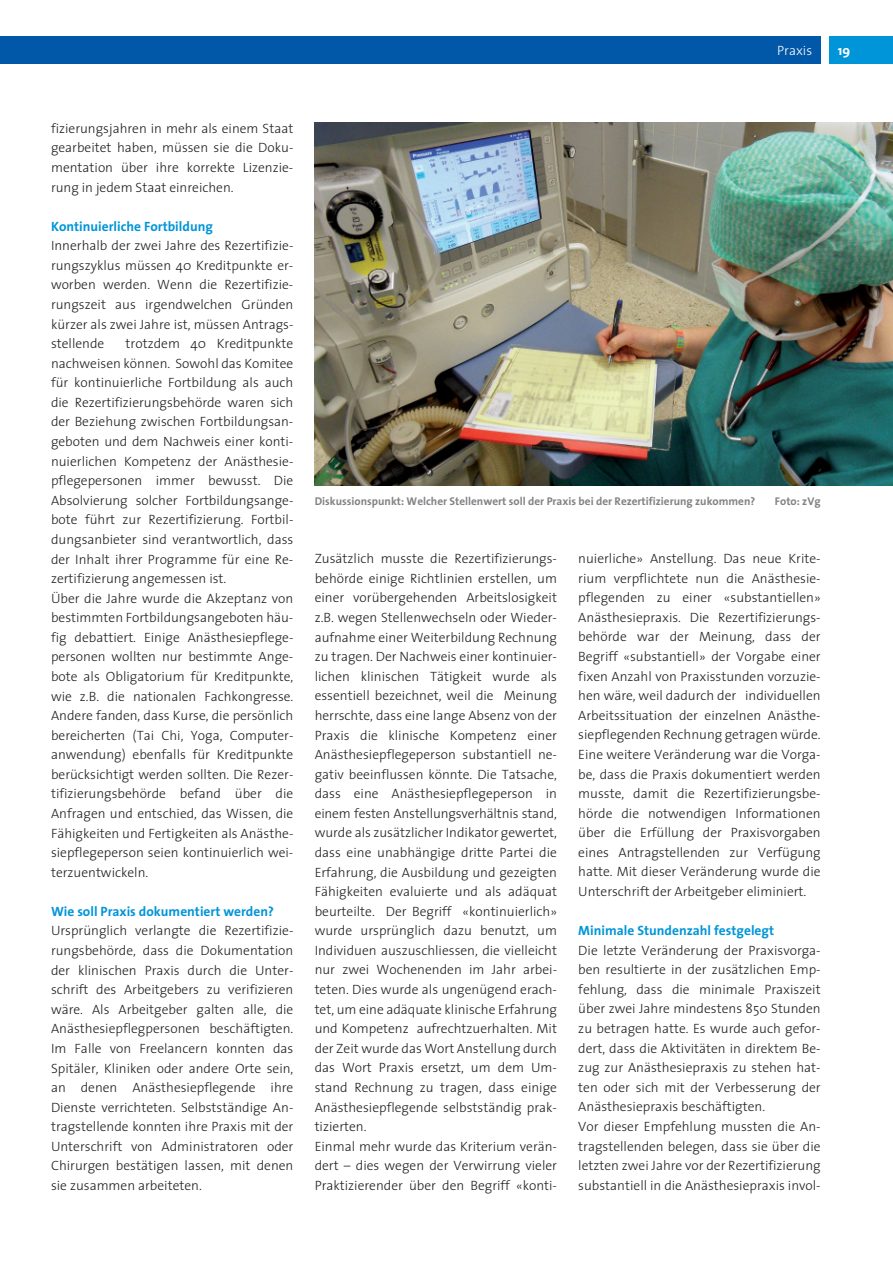
<style>
.page{position:relative;width:893px;height:1263px;background:#fff}
.page>*{position:absolute;margin:0;border:0;box-sizing:border-box;transform-origin:0 0}
.t1{font:300 13.5px/19.5px "The Sans";color:#231f20;text-align:justify}
.t2{font:700 13.5px "The Sans";color:#0095d9}
.t3{font:300 13.5px "The Sans";color:#fff}
.t4{font:700 13.5px "The Sans";color:#fff}
.t5{font:700 11.25px "The Sans";color:#808285}
</style>
<div class="page">
<div style="left:0;top:36px;width:821px;height:27px;background:#0157a8"></div>
<div style="left:829px;top:36px;width:64px;height:27px;background:#0095d9"></div>
<img style="left:315px;top:123px;width:578px;height:362px">
<p class="t3" style="left:777px;top:39px;width:36px">Praxis</p>
<p class="t4" style="left:838px;top:39px;width:14px">19</p>
<p class="t1" style="left:51px;top:118px;width:244px">fizierungsjahren in mehr als einem Staat gearbeitet haben, müssen sie die Doku&shy;mentation über ihre korrekte Lizenzie&shy;rung in jedem Staat einreichen.</p>
<p class="t2" style="left:51px;top:215px;width:163px">Kontinuierliche Fortbildung</p>
<p class="t1" style="left:51px;top:235px;width:244px">Innerhalb der zwei Jahre des Rezertifizie&shy;rungszyklus müssen 40 Kreditpunkte er&shy;worben werden. Wenn die Rezertifizie&shy;rungszeit aus irgendwelchen Gründen kürzer als zwei Jahre ist, müssen Antrags&shy;stellende</p>
<p class="t1" style="left:51px;top:333px;width:244px;text-align:left;text-indent:75px">trotzdem 40 Kreditpunkte nachweisen können. Sowohl das Komitee für kontinuierliche Fortbildung als auch die Rezertifizierungsbehörde waren sich der Beziehung zwischen Fortbildungsan&shy;geboten und dem Nachweis einer konti&shy;nuierlichen Kompetenz der Anästhesie&shy;pflegepersonen immer bewusst. Die Absolvierung solcher Fortbildungsange&shy;bote führt zur Rezertifizierung. Fortbil&shy;dungsanbieter sind verantwortlich, dass der Inhalt ihrer Programme für eine Re&shy;zertifizierung angemessen ist.<br>Über die Jahre wurde die Akzeptanz von bestimmten Fortbildungsangeboten häu&shy;fig debattiert. Einige Anästhesiepflege&shy;personen wollten nur bestimmte Ange&shy;bote als Obligatorium für Kreditpunkte, wie z.B. die nationalen Fachkongresse.<br>Andere fanden, dass Kurse, die persönlich bereicherten (Tai Chi, Yoga, Computer&shy;anwendung) ebenfalls für Kreditpunkte berücksichtigt werden sollten. Die Rezer&shy;tifizierungsbehörde befand über die Anfragen und entschied, das Wissen, die Fähigkeiten und Fertigkeiten als Anästhe&shy;siepflegeperson seien kontinuierlich wei&shy;terzuentwickeln.</p>
<p class="t2" style="left:51px;top:900px;width:224px">Wie soll Praxis dokumentiert werden?</p>
<p class="t1" style="left:51px;top:921px;width:244px">Ursprünglich verlangte die Rezertifizie&shy;rungsbehörde, dass die Dokumentation der klinischen Praxis durch die Unter&shy;schrift des Arbeitgebers zu verifizieren wäre. Als Arbeitgeber galten alle, die Anästhesiepflegpersonen beschäftigten.<br>Im Falle von Freelancern konnten das Spitäler, Kliniken oder andere Orte sein, an denen Anästhesiepflegende ihre Dienste verrichteten. Selbstständige An&shy;tragstellende konnten ihre Praxis mit der Unterschrift von Administratoren oder Chirurgen bestätigen lassen, mit denen sie zusammen arbeiteten.</p>
<p class="t5" style="left:315px;top:492px;width:442px">Diskussionspunkt: Welcher Stellenwert soll der Praxis bei der Rezertifizierung zukommen?</p>
<p class="t5" style="left:775px;top:492px;width:47px">Foto: zVg</p>
<p class="t1" style="left:315px;top:549px;width:244px;text-align:left">Zusätzlich musste die Rezertifizierungs&shy;behörde einige Richtlinien erstellen, um einer vorübergehenden Arbeitslosigkeit z.B. wegen Stellenwechseln oder Wieder&shy;aufnahme einer Weiterbildung Rechnung zu tragen. Der Nachweis einer kontinuier&shy;lichen klinischen Tätigkeit wurde als essentiell bezeichnet, weil die Meinung herrschte, dass eine lange Absenz von der Praxis die klinische Kompetenz einer Anästhesiepflegeperson substantiell ne&shy;gativ beeinflussen könnte. Die Tatsache, dass eine Anästhesiepflegeperson in einem festen Anstellungsverhältnis stand, wurde als zusätzlicher Indikator gewertet, dass eine unabhängige dritte Partei die Erfahrung, die Ausbildung und gezeigten Fähigkeiten evaluierte und als adäquat beurteilte. Der Begriff «kontinuierlich» wurde ursprünglich dazu benutzt, um Individuen auszuschliessen, die vielleicht nur zwei Wochenenden im Jahr arbei&shy;teten. Dies wurde als ungenügend erach&shy;tet, um eine adäquate klinische Erfahrung und Kompetenz aufrechtzuerhalten. Mit der Zeit wurde das Wort Anstellung durch das Wort Praxis ersetzt, um dem Um&shy;stand Rechnung zu tragen, dass einige Anästhesiepflegende selbstständig prak&shy;tizierten.<br>Einmal mehr wurde das Kriterium verän&shy;dert – dies wegen der Verwirrung vieler Praktizierender über den Begriff «konti-</p>
<p class="t1" style="left:578px;top:548px;width:244px">nuierliche» Anstellung. Das neue Krite&shy;rium verpflichtete nun die Anästhesie&shy;pflegenden zu einer «substantiellen» Anästhesiepraxis. Die Rezertifizierungs&shy;behörde war der Meinung, dass der Begriff «substantiell» der Vorgabe einer fixen Anzahl von Praxisstunden vorzuzie&shy;hen wäre, weil dadurch der individuellen Arbeitssituation der einzelnen Anästhe&shy;siepflegenden Rechnung getragen würde.<br>Eine weitere Veränderung war die Vorga&shy;be, dass die Praxis dokumentiert werden musste, damit die Rezertifizierungsbe&shy;hörde die notwendigen Informationen über die Erfüllung der Praxisvorgaben eines Antragstellenden zur Verfügung hatte. Mit dieser Veränderung wurde die Unterschrift der Arbeitgeber eliminiert.</p>
<p class="t2" style="left:578px;top:919px;width:197px">Minimale Stundenzahl festgelegt</p>
<p class="t1" style="left:578px;top:940px;width:244px;text-align:left">Die letzte Veränderung der Praxisvorga&shy;ben resultierte in der zusätzlichen Emp&shy;fehlung, dass die minimale Praxiszeit über zwei Jahre mindestens 850 Stunden zu betragen hatte. Es wurde auch gefor&shy;dert, dass die Aktivitäten in direktem Be&shy;zug zur Anästhesiepraxis zu stehen hat&shy;ten oder sich mit der Verbesserung der Anästhesiepraxis beschäftigten.<br>Vor dieser Empfehlung mussten die An&shy;tragstellenden belegen, dass sie über die letzten zwei Jahre vor der Rezertifizierung substantiell in die Anästhesiepraxis invol-</p>
</div>
